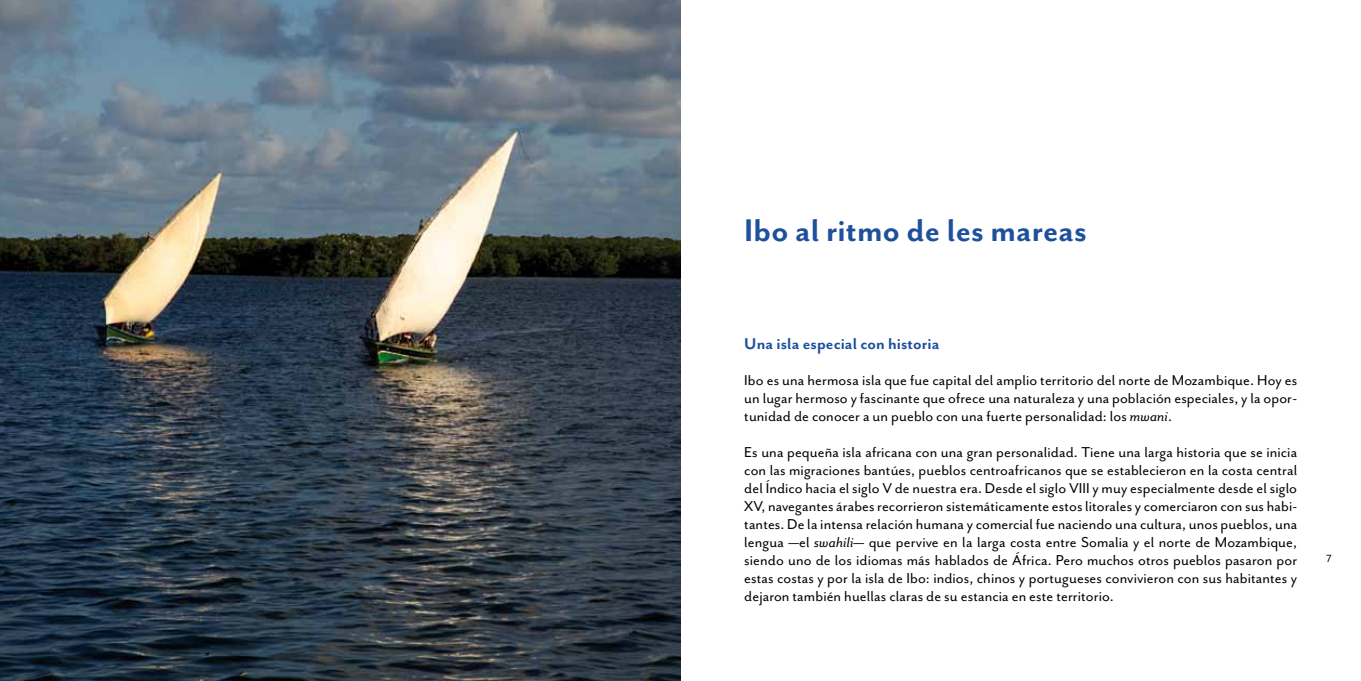
<style>
.page{position:relative;width:1361px;height:681px;background:#fff}
.page>*{position:absolute;margin:0;border:0;box-sizing:border-box;transform-origin:0 0}
.t1{font:36px "Mr Eaves San B";letter-spacing:.005em;color:#1e509b}
.t2{font:18px "Mr Eaves San B";letter-spacing:.005em;color:#1e509b}
.t3{font:16.5px/18px "Mr Eaves San R";letter-spacing:.005em;color:#000;text-align:justify}
.t4{font:12px "Mr Eaves XL San R";color:#000}
.s1{font-family:"Mr Eaves San RI"}
</style>
<div class="page">
<img style="left:0;top:0;width:680px;height:680px">
<h1 class="t1" style="left:744px;top:209px;width:344px">Ibo al ritmo de les mareas</h1>
<p class="t2" style="left:744px;top:333px;width:197px">Una isla especial con historia</p>
<p class="t3" style="left:744px;top:371px;width:554px">Ibo es una hermosa isla que fue capital del amplio territorio del norte de Mozambique. Hoy es un lugar hermoso y fascinante que ofrece una naturaleza y una población especiales, y la opor&shy;tunidad de conocer a un pueblo con una fuerte personalidad: los <span class="s1">mwani</span>.</p>
<p class="t3" style="left:744px;top:443px;width:554px">Es una pequeña isla africana con una gran personalidad. Tiene una larga historia que se inicia con las migraciones bantúes, pueblos centroafricanos que se establecieron en la costa central del Índico hacia el siglo V de nuestra era. Desde el siglo VIII y muy especialmente desde el siglo XV, navegantes árabes recorrieron sistemáticamente estos litorales y comerciaron con sus habi&shy;tantes. De la intensa relación humana y comercial fue naciendo una cultura, unos pueblos, una lengua —el <span class="s1">swahili</span>— que pervive en la larga costa entre Somalia y el norte de Mozambique, siendo uno de los idiomas más hablados de África. Pero muchos otros pueblos pasaron por estas costas y por la isla de Ibo: indios, chinos y portugueses convivieron con sus habitantes y dejaron también huellas claras de su estancia en este territorio.</p>
<p class="t4" style="left:1326px;top:552px;width:7px">7</p>
</div>
